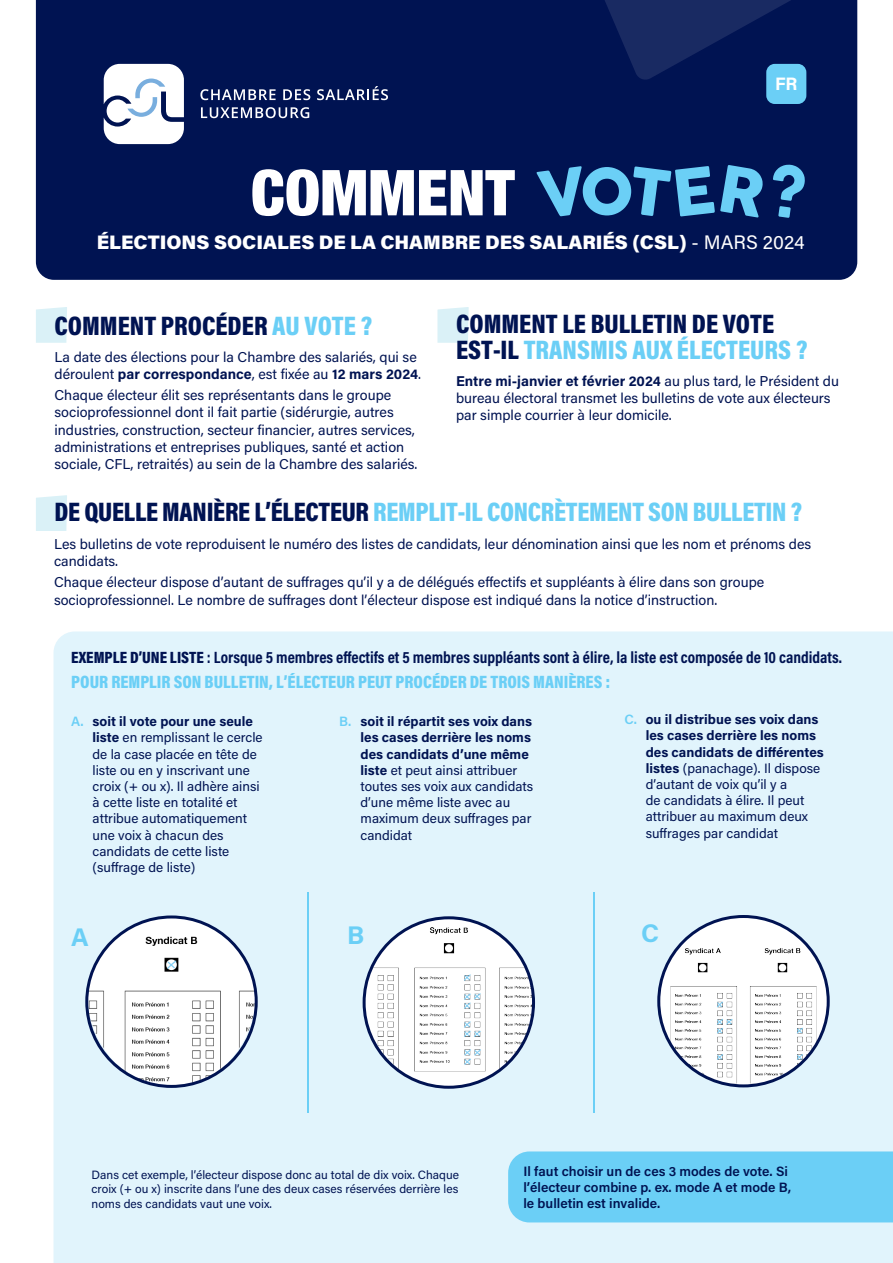
<style>
.page{position:relative;width:893px;height:1263px;background:#fff}
.page>*{position:absolute;margin:0;border:0;box-sizing:border-box;transform-origin:0 0}
._2023_-_MAIN_CONTENT{font:900 27px/25.5px "Acumin Pro Cond";color:#001352}
._2023_-_MAIN_CONTENT-2{font:900 27px "Acumin Pro Cond";letter-spacing:-.01em;color:#6bcff6}
.t1{font:700 25.5px "Acumin Pro";color:#6bcff6}
._2023_-_MAIN_CONTENT-3{font:900 19.5px "Acumin Pro";color:#fff}
._2023_-_MAIN_CONTENT-4{font:900 18px "Acumin Pro Cond";color:#6bcff6}
._2023_-_MAIN_CONTENT-5{font:700 18px "Acumin Pro";color:#fff}
._2023_-_MAIN_CONTENT-6{font:700 16.5px "Acumin Pro Cond";color:#001352}
._2023_-_MAIN_CONTENT-7{font:14.25px/17.1px "Acumin Pro";color:#001352}
.t2{font:13.5px/16.2px "Acumin Pro";color:#001352}
._2023_-_MAIN_CONTENT-8{font:600 13.5px/16.2px "Acumin Pro";color:#001352}
._2023_-_MAIN_CONTENT-9{font:12px/14.4px "Acumin Pro";color:#001352;text-align:justify}
.s1{font-weight:400}
.s2{color:#6bcff6}
.s3{font-weight:700}
.s4{color:#001352}
.s5{font-weight:900}
.s6{font-weight:600;color:#6bcff6}
</style>
<div class="page">
<div style="left:54px;top:631px;width:839px;height:632px;background:#e1f4fc"></div>
<hr style="left:593px;top:892px;width:1px;height:221px;background:#6bcff6">
<hr style="left:307px;top:892px;width:2px;height:221px;background:#6bcff6">
<svg style="left:657px;top:915px;width:173px;height:172px"></svg>
<svg style="left:363px;top:916px;width:172px;height:173px"></svg>
<svg style="left:85px;top:915px;width:173px;height:173px"></svg>
<div style="left:508px;top:1151px;width:385px;height:71px;background:#6bcff6"></div>
<div style="left:36px;top:0;width:821px;height:280px;background:#001352"></div>
<svg style="left:104px;top:64px;width:80px;height:80px"></svg>
<svg style="left:200px;top:89px;width:76px;height:11px"></svg>
<svg style="left:283px;top:89px;width:27px;height:11px"></svg>
<svg style="left:317px;top:0;width:541px;height:100px;background:#051855"></svg>
<svg style="left:201px;top:107px;width:108px;height:11px"></svg>
<div style="left:766px;top:64px;width:40px;height:40px;background:#6bcff6;border-radius:9px"></div>
<svg style="left:536px;top:165px;width:227px;height:52px;background:#346fa2"></svg>
<svg style="left:773px;top:165px;width:32px;height:53px;background:#2d6398"></svg>
<svg style="left:252px;top:169px;width:263px;height:47px"></svg>
<svg style="left:36px;top:307px;width:31px;height:36px"></svg>
<svg style="left:437px;top:307px;width:32px;height:36px"></svg>
<svg style="left:36px;top:495px;width:31px;height:36px"></svg>
<p class="_2023_-_MAIN_CONTENT-5" style="left:775px;top:71px;width:24px">FR</p>
<p class="_2023_-_MAIN_CONTENT-3" style="left:97px;top:228px;width:709px">ÉLECTIONS SOCIALES DE LA CHAMBRE DES SALARIÉS (CSL) <span class="s1">- MARS 2024</span></p>
<p class="_2023_-_MAIN_CONTENT" style="left:55px;top:312px;width:319px">COMMENT PROCÉDER <span class="s2">AU VOTE ?</span></p>
<p class="_2023_-_MAIN_CONTENT-7" style="left:55px;top:348px;width:368px">La date des élections pour la Chambre des salariés, qui se déroulent <span class="s3">par correspondance</span>, est fixée au <span class="s3">12 mars 2024</span>.</p>
<p class="_2023_-_MAIN_CONTENT-7" style="left:55px;top:386px;width:364px">Chaque électeur élit ses représentants dans le groupe socioprofessionnel dont il fait partie (sidérurgie, autres industries, construction, secteur financier, autres services, administrations et entreprises publiques, santé et action sociale, CFL, retraités) au sein de la Chambre des salariés.</p>
<p class="_2023_-_MAIN_CONTENT" style="left:456px;top:310px;width:353px">COMMENT LE BULLETIN DE VOTE<br>EST-IL <span class="s2">TRANSMIS AUX ÉLECTEURS ?</span></p>
<p class="_2023_-_MAIN_CONTENT-7" style="left:456px;top:372px;width:384px"><span class="s3">Entre mi-janvier et février 2024</span> au plus tard, le Président du bureau électoral transmet les bulletins de vote aux électeurs par simple courrier à leur domicile.</p>
<p class="_2023_-_MAIN_CONTENT-2" style="left:55px;top:494px;width:749px"><span class="s4">DE QUELLE MANIÈRE L’ÉLECTEUR</span> REMPLIT-IL CONCRÈTEMENT SON BULLETIN ?</p>
<p class="_2023_-_MAIN_CONTENT-7" style="left:54px;top:535px;width:759px">Les bulletins de vote reproduisent le numéro des listes de candidats, leur dénomination ainsi que les nom et prénoms des candidats.</p>
<p class="_2023_-_MAIN_CONTENT-7" style="left:54px;top:573px;width:712px">Chaque électeur dispose d’autant de suffrages qu’il y a de délégués effectifs et suppléants à élire dans son groupe socioprofessionnel. Le nombre de suffrages dont l’électeur dispose est indiqué dans la notice d’instruction.</p>
<p class="_2023_-_MAIN_CONTENT-6" style="left:71px;top:646px;width:772px"><span class="s5">EXEMPLE D’UNE LISTE</span> : Lorsque 5 membres effectifs et 5 membres suppléants sont à élire, la liste est composée de 10 candidats.</p>
<p class="_2023_-_MAIN_CONTENT-4" style="left:71px;top:670px;width:540px">POUR REMPLIR SON BULLETIN, L’ÉLECTEUR PEUT PROCÉDER DE TROIS MANIÈRES :</p>
<p class="t2" style="left:93px;top:713px;width:172px;text-indent:-21px"><span class="s6">A.</span> <span class="s3">soit il vote pour une seule liste</span> en remplissant le cercle de la case placée en tête de liste ou en y inscrivant une croix (+ ou x). Il adhère ainsi à cette liste en totalité et attribue automatiquement une voix à chacun des candidats de cette liste (suffrage de liste)</p>
<p class="t2" style="left:646px;top:711px;width:180px;text-indent:-21px"><span class="s6">C.</span> <span class="s3">ou il distribue ses voix dans les cases derrière les noms des candidats de différentes listes</span> (panachage). Il dispose d’autant de voix qu’il y a<br>de candidats à élire. Il peut attribuer au maximum deux suffrages par candidat</p>
<p class="t2" style="left:361px;top:713px;width:174px;text-indent:-21px"><span class="s6">B.</span> <span class="s3">soit il répartit ses voix dans les cases derrière les noms des candidats d’une même liste</span> et peut ainsi attribuer toutes ses voix aux candidats d’une même liste avec au maximum deux suffrages par candidat</p>
<p class="t1" style="left:71px;top:919px;width:19px">A</p>
<p class="t1" style="left:347px;top:917px;width:19px">B</p>
<p class="t1" style="left:641px;top:915px;width:20px">C</p>
<p class="_2023_-_MAIN_CONTENT-9" style="left:92px;top:1167px;width:369px">Dans cet exemple, l’électeur dispose donc au total de dix voix. Chaque croix (+ ou x) inscrite dans l’une des deux cases réservées derrière les noms des candidats vaut une voix.</p>
<p class="_2023_-_MAIN_CONTENT-8" style="left:523px;top:1162px;width:269px">Il faut choisir un de ces 3 modes de vote. Si l’électeur combine p. ex. mode A et mode B, le bulletin est invalide.</p>
</div>
